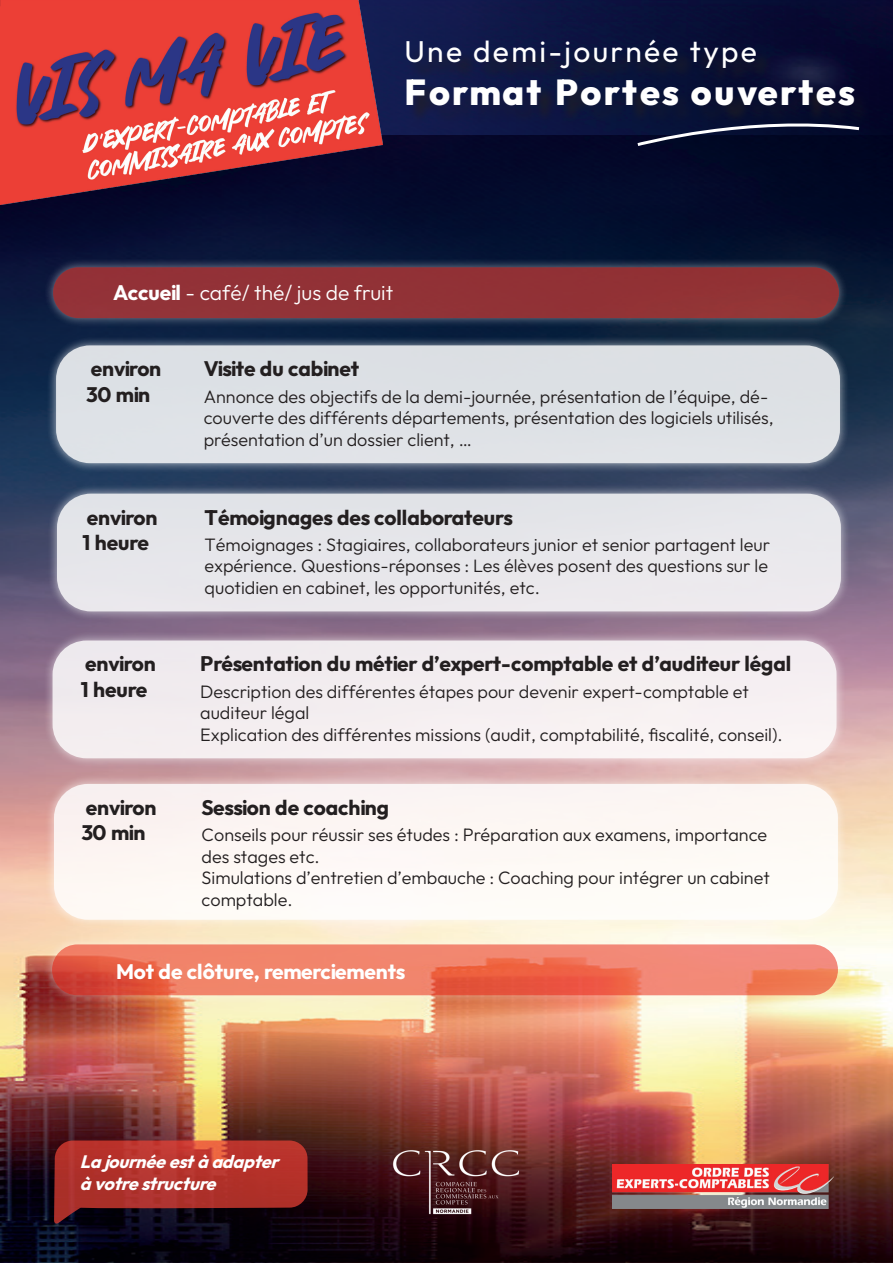
<style>
.page{position:relative;width:893px;height:1263px;background:#fff}
.page>*{position:absolute;margin:0;border:0;box-sizing:border-box;transform-origin:0 0}
.t1{font:100 36px "Outfit";letter-spacing:.075em;color:#fff}
.t2{font:100 30px "Outfit";letter-spacing:.08em;color:#fff}
.t3{font:100 21px/25.2px "Outfit";color:#231f20}
.t4{font:100 21px "Outfit";color:#fff}
.t5{font:100 18px/21.6px "Outfit";color:#231f20}
.t6{font:italic 100 18px/21.6px "Outfit";color:#fff}
</style>
<div class="page">
<img style="left:0;top:135px;width:892px;height:1128px">
<div style="left:44px;top:257px;width:804px;height:71px;background:#fff;opacity:.75"></div>
<div style="left:53px;top:267px;width:786px;height:51px;background:#923236;border-radius:25px"></div>
<div style="left:43px;top:934px;width:804px;height:71px;background:#fff;opacity:.75"></div>
<svg style="left:52px;top:944px;width:786px;height:51px;background:#ee7962"></svg>
<div style="left:46px;top:336px;width:804px;height:137px;background:#fff;opacity:.75"></div>
<div style="left:56px;top:345px;width:784px;height:118px;background:#dde1e5;border-radius:34px"></div>
<div style="left:47px;top:484px;width:804px;height:137px;background:#fff;opacity:.75"></div>
<div style="left:57px;top:494px;width:784px;height:117px;background:#e7e7eb;border-radius:34px"></div>
<div style="left:43px;top:631px;width:803px;height:137px;background:#fff;opacity:.75"></div>
<div style="left:53px;top:640px;width:783px;height:118px;background:#f4eef0;border-radius:34px"></div>
<div style="left:44px;top:774px;width:804px;height:155px;background:#fff;opacity:.75"></div>
<div style="left:54px;top:784px;width:784px;height:136px;background:#fdf8f4;border-radius:34px"></div>
<img style="left:613px;top:1165px;width:220px;height:44px">
<svg style="left:53px;top:1140px;width:255px;height:84px;background:#912926"></svg>
<div style="left:354px;top:0;width:539px;height:135px;background:linear-gradient(to right,#131e54,#040629)"></div>
<img style="left:0;top:0;width:382px;height:204px">
<div style="left:409px;top:43px;width:461px;height:81px;background:#231f20;opacity:.75"></div>
<img style="left:390px;top:1147px;width:131px;height:70px">
<svg style="left:635px;top:115px;width:227px;height:33px;background:#19203e"></svg>
<h2 class="t2" style="left:404px;top:34px;width:354px">Une demi-journée type</h2>
<h1 class="t1" style="left:404px;top:71px;width:450px">Format Portes ouvertes</h1>
<p class="t4" style="left:113px;top:280px;width:281px">Accueil - café/ thé/ jus de fruit</p>
<p class="t3" style="left:86px;top:357px;width:77px">environ<br>30 min</p>
<p class="t3" style="left:82px;top:505px;width:77px">environ<br>1 heure</p>
<p class="t3" style="left:81px;top:652px;width:77px">environ<br>1 heure</p>
<p class="t3" style="left:81px;top:795px;width:77px">environ<br>30 min</p>
<p class="t3" style="left:204px;top:357px;width:157px">Visite du cabinet</p>
<p class="t5" style="left:204px;top:386px;width:572px">Annonce des objectifs de la demi-journée, présentation de l’équipe, dé&shy;couverte des différents départements, présentation des logiciels utilisés, présentation d’un dossier client, …</p>
<p class="t3" style="left:205px;top:505px;width:309px">Témoignages des collaborateurs</p>
<p class="t5" style="left:205px;top:534px;width:567px;text-align:justify">Témoignages : Stagiaires, collaborateurs junior et senior partagent leur expérience. Questions-réponses : Les élèves posent des questions sur le quotidien en cabinet, les opportunités, etc.</p>
<p class="t3" style="left:200px;top:652px;width:592px">Présentation du métier d’expert-comptable et d’auditeur légal</p>
<p class="t5" style="left:200px;top:681px;width:584px">Description des différentes étapes pour devenir expert-comptable et auditeur légal<br>Explication des différentes missions (audit, comptabilité, fiscalité, conseil).</p>
<p class="t3" style="left:202px;top:795px;width:189px">Session de coaching</p>
<p class="t5" style="left:202px;top:824px;width:570px">Conseils pour réussir ses études : Préparation aux examens, importance des stages etc.<br>Simulations d’entretien d’embauche : Coaching pour intégrer un cabinet comptable.</p>
<p class="t4" style="left:116px;top:960px;width:290px">Mot de clôture, remerciements</p>
<p class="t6" style="left:80px;top:1151px;width:205px">Lajournéeestàadapter àvotrestructure</p>
</div>
